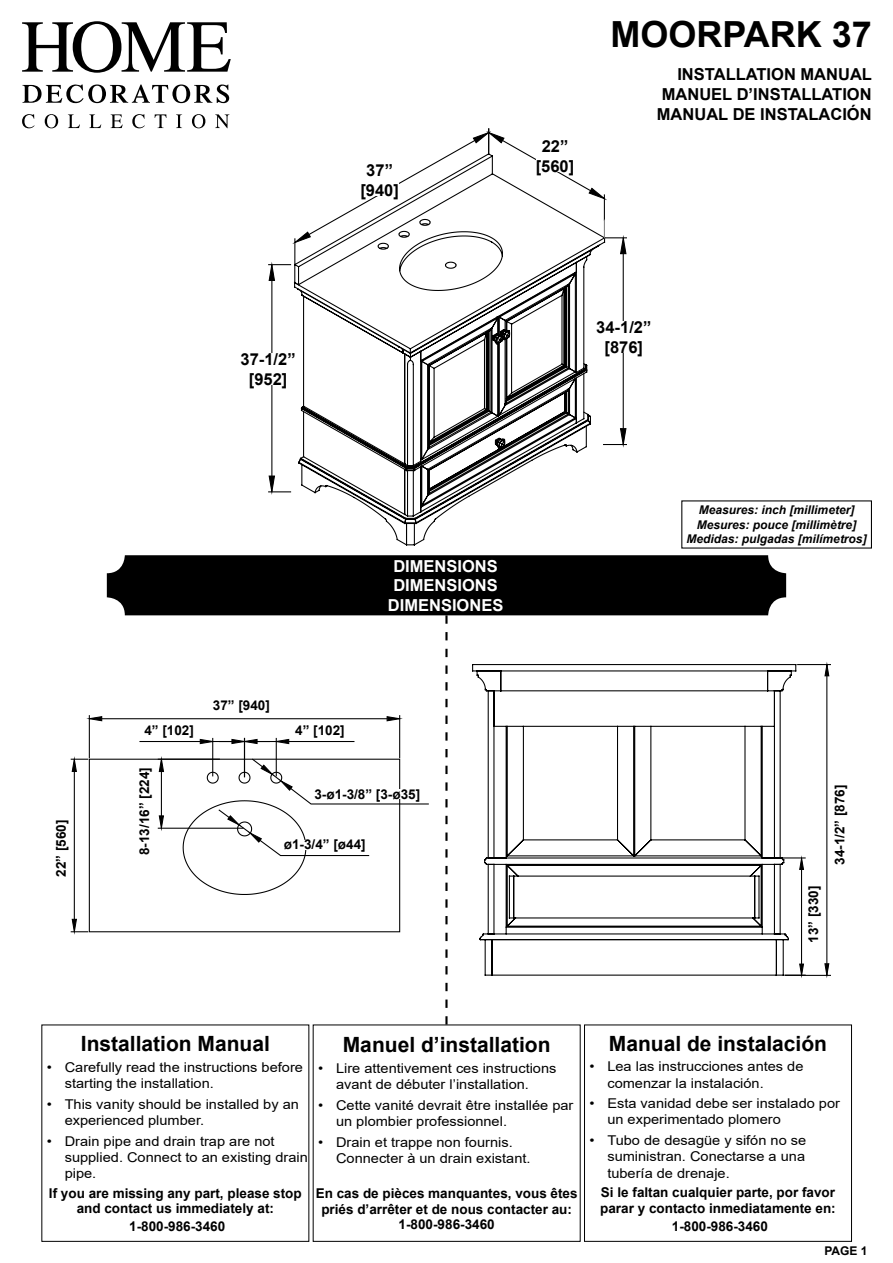
<style>
.page{position:relative;width:893px;height:1263px;background:#fff}
.page>*{position:absolute;margin:0;border:0;box-sizing:border-box;transform-origin:0 0}
.t1{font:700 36px "Arial";color:#000}
.t2{font:700 21px "Arial";color:#000}
.t3{font:700 16.5px/19.8px "Arial";color:#000;text-align:center}
.t4{font:700 16.5px/19.8px "Arial";color:#fff;text-align:center}
.t5{font:13.5px/16.2px "Arial";color:#000;scale:1.08 1}
.t6{font:700 13.5px/15.6px "Arial";color:#000;text-align:center}
.t7{font:italic 700 12px/14.4px "Arial";color:#000;text-align:center}
.t8{font:700 12px "Arial";color:#000}
</style>
<div class="page">
<svg style="left:314px;top:493px;width:162px;height:53px"></svg>
<svg style="left:271px;top:264px;width:353px;height:229px"></svg>
<svg style="left:268px;top:475px;width:8px;height:20px"></svg>
<svg style="left:268px;top:262px;width:8px;height:20px"></svg>
<svg style="left:289px;top:128px;width:338px;height:318px"></svg>
<div style="left:107px;top:555px;width:679px;height:60px;background:#000;border-radius:18px"></div>
<svg style="left:445px;top:615px;width:3px;height:409px"></svg>
<div style="left:360px;top:164px;width:39px;height:32px;background:#fff"></div>
<div style="left:536px;top:140px;width:38px;height:32px;background:#fff"></div>
<div style="left:596px;top:321px;width:55px;height:32px;background:#fff"></div>
<svg style="left:22px;top:21px;width:209px;height:52px"></svg>
<svg style="left:23px;top:85px;width:206px;height:18px"></svg>
<svg style="left:22px;top:114px;width:13px;height:14px"></svg>
<svg style="left:45px;top:114px;width:13px;height:14px"></svg>
<svg style="left:68px;top:114px;width:12px;height:14px"></svg>
<svg style="left:89px;top:114px;width:12px;height:14px"></svg>
<svg style="left:111px;top:114px;width:12px;height:14px"></svg>
<svg style="left:132px;top:114px;width:13px;height:14px"></svg>
<svg style="left:155px;top:114px;width:11px;height:14px"></svg>
<svg style="left:176px;top:114px;width:6px;height:14px"></svg>
<svg style="left:192px;top:114px;width:13px;height:14px"></svg>
<svg style="left:215px;top:114px;width:14px;height:14px"></svg>
<div style="left:584px;top:1024px;width:268px;height:218px;border:1px solid #000"></div>
<div style="left:241px;top:353px;width:55px;height:32px;background:#fff"></div>
<svg style="left:70px;top:715px;width:333px;height:218px"></svg>
<svg style="left:71px;top:737px;width:358px;height:198px"></svg>
<div style="left:139px;top:767px;width:10px;height:88px;background:#fff"></div>
<div style="left:314px;top:789px;width:106px;height:10px;background:#fff"></div>
<div style="left:284px;top:840px;width:82px;height:9px;background:#fff"></div>
<div style="left:295px;top:725px;width:50px;height:10px;background:#fff"></div>
<div style="left:144px;top:725px;width:50px;height:10px;background:#fff"></div>
<svg style="left:472px;top:663px;width:358px;height:315px"></svg>
<svg style="left:798px;top:852px;width:7px;height:19px"></svg>
<svg style="left:798px;top:963px;width:7px;height:15px"></svg>
<p class="t3" style="left:360px;top:160px;width:40px">37” [940]</p>
<p class="t3" style="left:536px;top:137px;width:40px">22” [560]</p>
<h1 class="t1" style="left:610px;top:9px;width:263px">MOORPARK 37</h1>
<p class="t3" style="left:657px;top:65px;width:217px;text-align:justify;text-indent:20px">INSTALLATION MANUAL MANUEL D’INSTALLATION MANUAL DE INSTALACIÓN</p>
<p class="t3" style="left:241px;top:349px;width:57px">37-1/2” [952]</p>
<p class="t3" style="left:596px;top:318px;width:57px">34-1/2” [876]</p>
<p class="t6" style="left:54px;top:876px;width:59px;rotate:-90deg">22” [560]</p>
<p class="t6" style="left:213px;top:698px;width:59px">37” [940]</p>
<p class="t6" style="left:144px;top:723px;width:51px">4” [102]</p>
<p class="t6" style="left:295px;top:723px;width:51px">4” [102]</p>
<p class="t4" style="left:388px;top:556px;width:117px">DIMENSIONS<br>DIMENSIONS<br>DIMENSIONES</p>
<p class="t6" style="left:137px;top:855px;width:89px;rotate:-90deg">8-13/16” [224]</p>
<p class="t6" style="left:314px;top:786px;width:107px">3-ø1-3/8” [3-ø35]</p>
<p class="t6" style="left:284px;top:837px;width:83px">ø1-3/4” [ø44]</p>
<p class="t7" style="left:687px;top:503px;width:182px">Measures: inch [millimeter]<br>Mesures: pouce [millimètre]<br>Medidas: pulgadas [milímetros]</p>
<p class="t6" style="left:806px;top:943px;width:59px;rotate:-90deg">13” [330]</p>
<p class="t6" style="left:832px;top:865px;width:82px;rotate:-90deg">34-1/2” [876]</p>
<h2 class="t2" style="left:81px;top:1029px;width:191px">Installation Manual</h2>
<p class="t5" style="left:65px;top:1059px;width:222px;text-indent:-18px">• Carefully read the instructions before starting the installation.</p>
<p class="t5" style="left:65px;top:1096px;width:218px;text-indent:-18px">• This vanity should be installed by an experienced plumber.</p>
<p class="t5" style="left:65px;top:1133px;width:227px;text-indent:-18px">• Drain pipe and drain trap are not supplied. Connect to an existing drain pipe.</p>
<p class="t6" style="left:49px;top:1185px;width:254px;line-height:15px">If you are missing any part, please stop and contact us immediately at:</p>
<p class="t6" style="left:129px;top:1218px;width:98px">1-800-986-3460</p>
<h2 class="t2" style="left:343px;top:1030px;width:209px">Manuel d’installation</h2>
<p class="t5" style="left:336px;top:1060px;width:206px;text-indent:-18px">• Lire attentivement ces instructions avant de débuter l’installation.</p>
<p class="t5" style="left:336px;top:1097px;width:221px;text-indent:-18px">• Cette vanité devrait être installée par un plombier professionnel.</p>
<p class="t5" style="left:336px;top:1134px;width:182px;text-indent:-18px">• Drain et trappe non fournis.<br>Connecter à un drain existant.</p>
<p class="t6" style="left:316px;top:1186px;width:263px">En cas de pièces manquantes, vous êtes priés d’arrêter et de nous contacter au:<br>1-800-986-3460</p>
<h2 class="t2" style="left:609px;top:1028px;width:220px">Manual de instalación</h2>
<p class="t5" style="left:607px;top:1058px;width:183px;text-indent:-18px">• Lea las instrucciones antes de comenzar la instalación.</p>
<p class="t5" style="left:607px;top:1095px;width:217px;text-indent:-18px">• Esta vanidad debe ser instalado por un experimentado plomero</p>
<p class="t5" style="left:607px;top:1132px;width:186px;text-align:justify;text-indent:-18px">• Tubo de desagüe y sifón no se suministran. Conectarse a una tubería de drenaje.</p>
<p class="t6" style="left:600px;top:1184px;width:237px;line-height:16.2px;text-align:left">Si le faltan cualquier parte, por favor parar y contacto inmediatamente en:</p>
<p class="t6" style="left:672px;top:1218px;width:98px">1-800-986-3460</p>
<p class="t8" style="left:824px;top:1242px;width:45px">PAGE 1</p>
</div>
